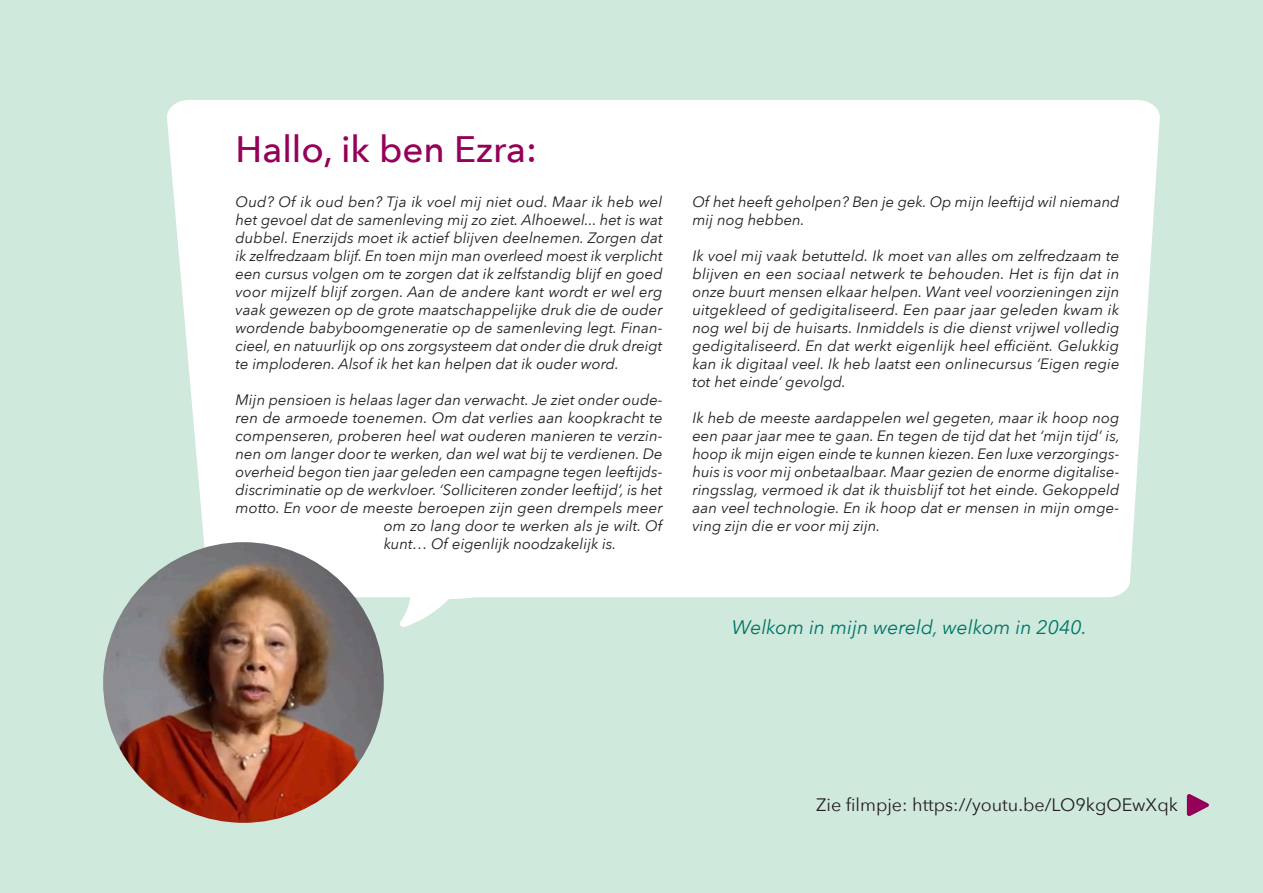
<style>
.page{position:relative;width:1263px;height:893px;background:#d0e9dd}
.page>*{position:absolute;margin:0;border:0;box-sizing:border-box;transform-origin:0 0}
.t1{font:500 36.75px "Avenir Next";color:#950058}
.Bodytekst{font:italic 19.5px "Avenir Next";color:#017568}
.Bodytekst-2{font:18px "Avenir Next";color:#231f20}
.Bodytekst-3{font:italic 15px/18px "Avenir Next";color:#231f20;text-align:justify}
</style>
<div class="page">
<div style="left:167px;top:100px;width:993px;height:497px;background:#fff"></div>
<svg style="left:356px;top:476px;width:122px;height:151px"></svg>
<img style="left:103px;top:542px;width:281px;height:281px;border-radius:140px">
<svg style="left:1187px;top:794px;width:22px;height:22px"></svg>
<p class="t1" style="left:236px;top:118px;width:303px">Hallo, ik ben Ezra:</p>
<p class="Bodytekst-3" style="left:236px;top:192px;width:429px">Oud? Of ik oud ben? Tja ik voel mij niet oud. Maar ik heb wel het gevoel dat de samenleving mij zo ziet. Alhoewel... het is wat dubbel. Enerzijds moet ik actief blijven deelnemen. Zorgen dat ik zelfredzaam blijf. En toen mijn man overleed moest ik verplicht een cursus volgen om te zorgen dat ik zelfstandig blijf en goed voor mijzelf blijf zorgen. Aan de andere kant wordt er wel erg vaak gewezen op de grote maatschappelijke druk die de ouder wordende babyboomgeneratie op de samenleving legt. Finan&shy;cieel, en natuurlijk op ons zorgsysteem dat onder die druk dreigt te imploderen. Alsof ik het kan helpen dat ik ouder word.</p>
<p class="Bodytekst-3" style="left:236px;top:390px;width:428px">Mijn pensioen is helaas lager dan verwacht. Je ziet onder oude-</p>
<p class="Bodytekst-3" style="left:236px;top:408px;width:429px">ren de armoede toenemen. Om dat verlies aan koopkracht te</p>
<p class="Bodytekst-3" style="left:236px;top:426px;width:428px">compenseren, proberen heel wat ouderen manieren te verzin-</p>
<p class="Bodytekst-3" style="left:236px;top:444px;width:428px">nen om langer door te werken, dan wel wat bij te verdienen. De</p>
<p class="Bodytekst-3" style="left:236px;top:462px;width:428px">overheid begon tien jaar geleden een campagne tegen leeftijds-</p>
<p class="Bodytekst-3" style="left:236px;top:480px;width:428px">discriminatie op de werkvloer. ‘Solliciteren zonder leeftijd’, is het</p>
<p class="Bodytekst-3" style="left:236px;top:498px;width:428px">motto. En voor de meeste beroepen zijn geen drempels meer</p>
<p class="Bodytekst-3" style="left:384px;top:516px;width:280px">om zo lang door te werken als je wilt. Of</p>
<p class="Bodytekst-3" style="left:384px;top:534px;width:234px">kunt… Of eigenlijk noodzakelijk is.</p>
<p class="Bodytekst-3" style="left:692px;top:192px;width:429px">Of het heeft geholpen? Ben je gek. Op mijn leeftijd wil niemand mij nog hebben.</p>
<p class="Bodytekst-3" style="left:692px;top:246px;width:429px">Ik voel mij vaak betutteld. Ik moet van alles om zelfredzaam te blijven en een sociaal netwerk te behouden. Het is fijn dat in onze buurt mensen elkaar helpen. Want veel voorzieningen zijn uitgekleed of gedigitaliseerd. Een paar jaar geleden kwam ik nog wel bij de huisarts. Inmiddels is die dienst vrijwel volledig gedigitaliseerd. En dat werkt eigenlijk heel efficiënt. Gelukkig kan ik digitaal veel. Ik heb laatst een onlinecursus ‘Eigen regie tot het einde’ gevolgd.</p>
<p class="Bodytekst-3" style="left:692px;top:408px;width:429px">Ik heb de meeste aardappelen wel gegeten, maar ik hoop nog een paar jaar mee te gaan. En tegen de tijd dat het ‘mijn tijd’ is, hoop ik mijn eigen einde te kunnen kiezen. Een luxe verzorgings&shy;huis is voor mij onbetaalbaar. Maar gezien de enorme digitalise&shy;ringsslag, vermoed ik dat ik thuisblijf tot het einde. Gekoppeld aan veel technologie. En ik hoop dat er mensen in mijn omge&shy;ving zijn die er voor mij zijn.</p>
<p class="Bodytekst" style="left:732px;top:611px;width:356px">Welkom in mijn wereld, welkom in 2040.</p>
<p class="Bodytekst-2" style="left:816px;top:790px;width:363px">Zie filmpje: https://youtu.be/LO9kgOEwXqk</p>
</div>
